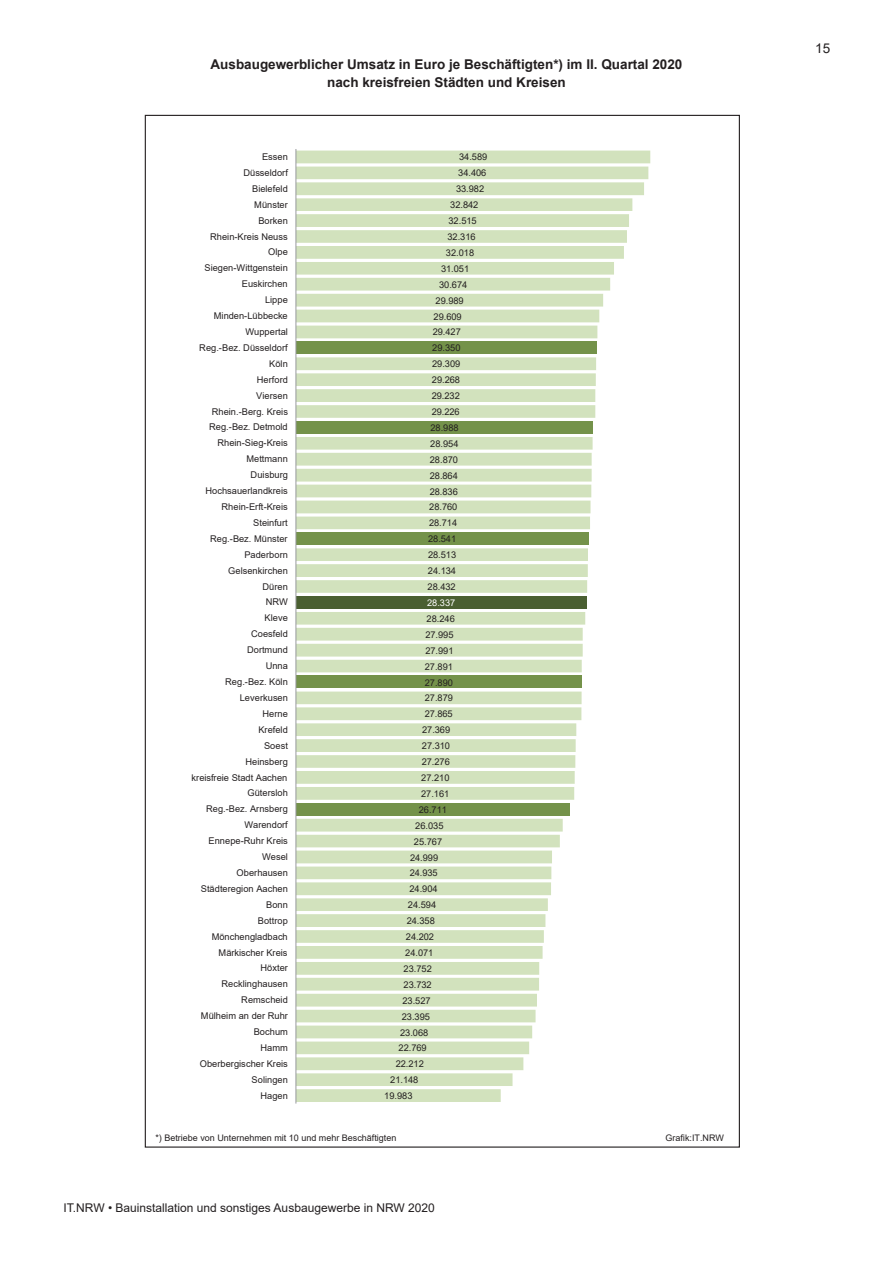
<style>
.page{position:relative;width:893px;height:1263px;background:#fff}
.page>*{position:absolute;margin:0;border:0;box-sizing:border-box;transform-origin:0 0}
.t1{font:700 13.5px/18px "Arial";color:#231f20;text-align:center}
.t2{font:13.5px "Arial";color:#231f20}
.t3{font:12px "Arial";color:#231f20}
.t4{font:9.3px "Arial";color:#231f20}
.t5{font:9.3px "Arial";color:#fff}
.t6{font:9px "Arial";color:#231f20}
</style>
<div class="page">
<svg style="left:296px;top:151px;width:354px;height:951px;fill:#d2e2bd"></svg>
<hr style="left:295px;top:149px;width:1px;height:954px;background:#989a9d">
<h1 class="t1" style="left:211px;top:56px;width:473px">Ausbaugewerblicher Umsatz in Euro je Beschäftigten*) im II. Quartal 2020 nach kreisfreien Städten und Kreisen</h1>
<p class="t4" style="left:262px;top:150px;width:27px">Essen</p>
<p class="t4" style="left:459px;top:151px;width:30px">34.589</p>
<p class="t4" style="left:243px;top:166px;width:46px">Düsseldorf</p>
<p class="t4" style="left:458px;top:167px;width:30px">34.406</p>
<p class="t4" style="left:252px;top:182px;width:37px">Bielefeld</p>
<p class="t4" style="left:456px;top:183px;width:30px">33.982</p>
<p class="t4" style="left:254px;top:198px;width:35px">Münster</p>
<p class="t4" style="left:450px;top:198px;width:30px">32.842</p>
<p class="t4" style="left:258px;top:214px;width:31px">Borken</p>
<p class="t4" style="left:448px;top:214px;width:30px">32.515</p>
<p class="t4" style="left:210px;top:230px;width:79px">Rhein-Kreis Neuss</p>
<p class="t4" style="left:447px;top:230px;width:30px">32.316</p>
<p class="t4" style="left:268px;top:246px;width:21px">Olpe</p>
<p class="t4" style="left:446px;top:246px;width:30px">32.018</p>
<p class="t4" style="left:204px;top:262px;width:85px">Siegen-Wittgenstein</p>
<p class="t4" style="left:441px;top:262px;width:30px">31.051</p>
<p class="t4" style="left:242px;top:278px;width:47px">Euskirchen</p>
<p class="t4" style="left:439px;top:278px;width:30px">30.674</p>
<p class="t4" style="left:265px;top:293px;width:24px">Lippe</p>
<p class="t4" style="left:436px;top:294px;width:30px">29.989</p>
<p class="t4" style="left:214px;top:309px;width:75px">Minden-Lübbecke</p>
<p class="t4" style="left:434px;top:310px;width:30px">29.609</p>
<p class="t4" style="left:245px;top:325px;width:44px">Wuppertal</p>
<p class="t4" style="left:433px;top:326px;width:30px">29.427</p>
<p class="t4" style="left:199px;top:341px;width:90px">Reg.-Bez. Düsseldorf</p>
<p class="t4" style="left:432px;top:342px;width:30px">29.350</p>
<p class="t4" style="left:269px;top:357px;width:20px">Köln</p>
<p class="t4" style="left:432px;top:358px;width:30px">29.309</p>
<p class="t4" style="left:257px;top:373px;width:32px">Herford</p>
<p class="t4" style="left:432px;top:373px;width:30px">29.268</p>
<p class="t4" style="left:256px;top:389px;width:33px">Viersen</p>
<p class="t4" style="left:432px;top:389px;width:30px">29.232</p>
<p class="t4" style="left:212px;top:405px;width:78px">Rhein.-Berg. Kreis</p>
<p class="t4" style="left:432px;top:405px;width:30px">29.226</p>
<p class="t4" style="left:209px;top:421px;width:80px">Reg.-Bez. Detmold</p>
<p class="t4" style="left:430px;top:421px;width:30px">28.988</p>
<p class="t4" style="left:217px;top:437px;width:72px">Rhein-Sieg-Kreis</p>
<p class="t4" style="left:430px;top:437px;width:30px">28.954</p>
<p class="t4" style="left:246px;top:453px;width:43px">Mettmann</p>
<p class="t4" style="left:430px;top:453px;width:30px">28.870</p>
<p class="t4" style="left:251px;top:468px;width:39px">Duisburg</p>
<p class="t4" style="left:430px;top:469px;width:30px">28.864</p>
<p class="t4" style="left:206px;top:484px;width:84px">Hochsauerlandkreis</p>
<p class="t4" style="left:430px;top:485px;width:30px">28.836</p>
<p class="t4" style="left:222px;top:500px;width:68px">Rhein-Erft-Kreis</p>
<p class="t4" style="left:429px;top:501px;width:30px">28.760</p>
<p class="t4" style="left:253px;top:516px;width:36px">Steinfurt</p>
<p class="t4" style="left:429px;top:517px;width:30px">28.714</p>
<p class="t4" style="left:210px;top:532px;width:79px">Reg.-Bez. Münster</p>
<p class="t4" style="left:428px;top:533px;width:30px">28.541</p>
<p class="t4" style="left:244px;top:548px;width:45px">Paderborn</p>
<p class="t4" style="left:428px;top:548px;width:30px">28.513</p>
<p class="t4" style="left:228px;top:564px;width:61px">Gelsenkirchen</p>
<p class="t4" style="left:428px;top:564px;width:30px">24.134</p>
<p class="t4" style="left:263px;top:580px;width:27px">Düren</p>
<p class="t4" style="left:428px;top:580px;width:30px">28.432</p>
<p class="t4" style="left:266px;top:596px;width:24px">NRW</p>
<p class="t5" style="left:427px;top:596px;width:30px">28.337</p>
<p class="t4" style="left:265px;top:612px;width:25px">Kleve</p>
<p class="t4" style="left:427px;top:612px;width:30px">28.246</p>
<p class="t4" style="left:251px;top:628px;width:38px">Coesfeld</p>
<p class="t4" style="left:425px;top:628px;width:30px">27.995</p>
<p class="t4" style="left:247px;top:643px;width:42px">Dortmund</p>
<p class="t4" style="left:425px;top:644px;width:30px">27.991</p>
<p class="t4" style="left:266px;top:659px;width:24px">Unna</p>
<p class="t4" style="left:425px;top:660px;width:30px">27.891</p>
<p class="t4" style="left:225px;top:675px;width:64px">Reg.-Bez. Köln</p>
<p class="t4" style="left:425px;top:676px;width:30px">27.890</p>
<p class="t4" style="left:240px;top:691px;width:50px">Leverkusen</p>
<p class="t4" style="left:425px;top:692px;width:30px">27.879</p>
<p class="t4" style="left:263px;top:707px;width:27px">Herne</p>
<p class="t4" style="left:425px;top:708px;width:30px">27.865</p>
<p class="t4" style="left:258px;top:723px;width:31px">Krefeld</p>
<p class="t4" style="left:422px;top:723px;width:30px">27.369</p>
<p class="t4" style="left:264px;top:739px;width:25px">Soest</p>
<p class="t4" style="left:422px;top:739px;width:30px">27.310</p>
<p class="t4" style="left:245px;top:755px;width:44px">Heinsberg</p>
<p class="t4" style="left:422px;top:755px;width:30px">27.276</p>
<p class="t4" style="left:192px;top:771px;width:97px">kreisfreie Stadt Aachen</p>
<p class="t4" style="left:421px;top:771px;width:30px">27.210</p>
<p class="t4" style="left:248px;top:787px;width:42px">Gütersloh</p>
<p class="t4" style="left:421px;top:787px;width:30px">27.161</p>
<p class="t4" style="left:206px;top:803px;width:83px">Reg.-Bez. Arnsberg</p>
<p class="t4" style="left:419px;top:803px;width:30px">26.711</p>
<p class="t4" style="left:244px;top:818px;width:45px">Warendorf</p>
<p class="t4" style="left:415px;top:819px;width:30px">26.035</p>
<p class="t4" style="left:209px;top:834px;width:81px">Ennepe-Ruhr Kreis</p>
<p class="t4" style="left:414px;top:835px;width:30px">25.767</p>
<p class="t4" style="left:262px;top:850px;width:27px">Wesel</p>
<p class="t4" style="left:410px;top:851px;width:30px">24.999</p>
<p class="t4" style="left:237px;top:866px;width:53px">Oberhausen</p>
<p class="t4" style="left:410px;top:867px;width:30px">24.935</p>
<p class="t4" style="left:201px;top:882px;width:89px">Städteregion Aachen</p>
<p class="t4" style="left:410px;top:883px;width:30px">24.904</p>
<p class="t4" style="left:266px;top:898px;width:23px">Bonn</p>
<p class="t4" style="left:408px;top:898px;width:30px">24.594</p>
<p class="t4" style="left:258px;top:914px;width:32px">Bottrop</p>
<p class="t4" style="left:407px;top:914px;width:30px">24.358</p>
<p class="t4" style="left:212px;top:930px;width:78px">Mönchengladbach</p>
<p class="t4" style="left:406px;top:930px;width:30px">24.202</p>
<p class="t4" style="left:219px;top:946px;width:70px">Märkischer Kreis</p>
<p class="t4" style="left:405px;top:946px;width:30px">24.071</p>
<p class="t4" style="left:260px;top:962px;width:29px">Höxter</p>
<p class="t4" style="left:404px;top:962px;width:30px">23.752</p>
<p class="t4" style="left:222px;top:978px;width:68px">Recklinghausen</p>
<p class="t4" style="left:404px;top:978px;width:30px">23.732</p>
<p class="t4" style="left:241px;top:994px;width:48px">Remscheid</p>
<p class="t4" style="left:402px;top:994px;width:30px">23.527</p>
<p class="t4" style="left:201px;top:1009px;width:89px">Mülheim an der Ruhr</p>
<p class="t4" style="left:402px;top:1010px;width:30px">23.395</p>
<p class="t4" style="left:254px;top:1025px;width:36px">Bochum</p>
<p class="t4" style="left:400px;top:1026px;width:30px">23.068</p>
<p class="t4" style="left:260px;top:1041px;width:29px">Hamm</p>
<p class="t4" style="left:399px;top:1042px;width:30px">22.769</p>
<p class="t4" style="left:200px;top:1057px;width:90px">Oberbergischer Kreis</p>
<p class="t4" style="left:396px;top:1058px;width:30px">22.212</p>
<p class="t4" style="left:252px;top:1073px;width:38px">Solingen</p>
<p class="t4" style="left:390px;top:1073px;width:30px">21.148</p>
<p class="t4" style="left:260px;top:1089px;width:29px">Hagen</p>
<p class="t4" style="left:384px;top:1089px;width:30px">19.983</p>
<p class="t6" style="left:155px;top:1131px;width:243px">*) Betriebe von Unternehmen mit 10 und mehr Beschäftigten</p>
<p class="t6" style="left:666px;top:1131px;width:60px">Grafik:IT.NRW</p>
<p class="t3" style="left:64px;top:1199px;width:373px">IT.NRW • Bauinstallation und sonstiges Ausbaugewerbe in NRW 2020</p>
<h1 class="t2" style="left:815px;top:39px;width:17px">15</h1>
</div>
